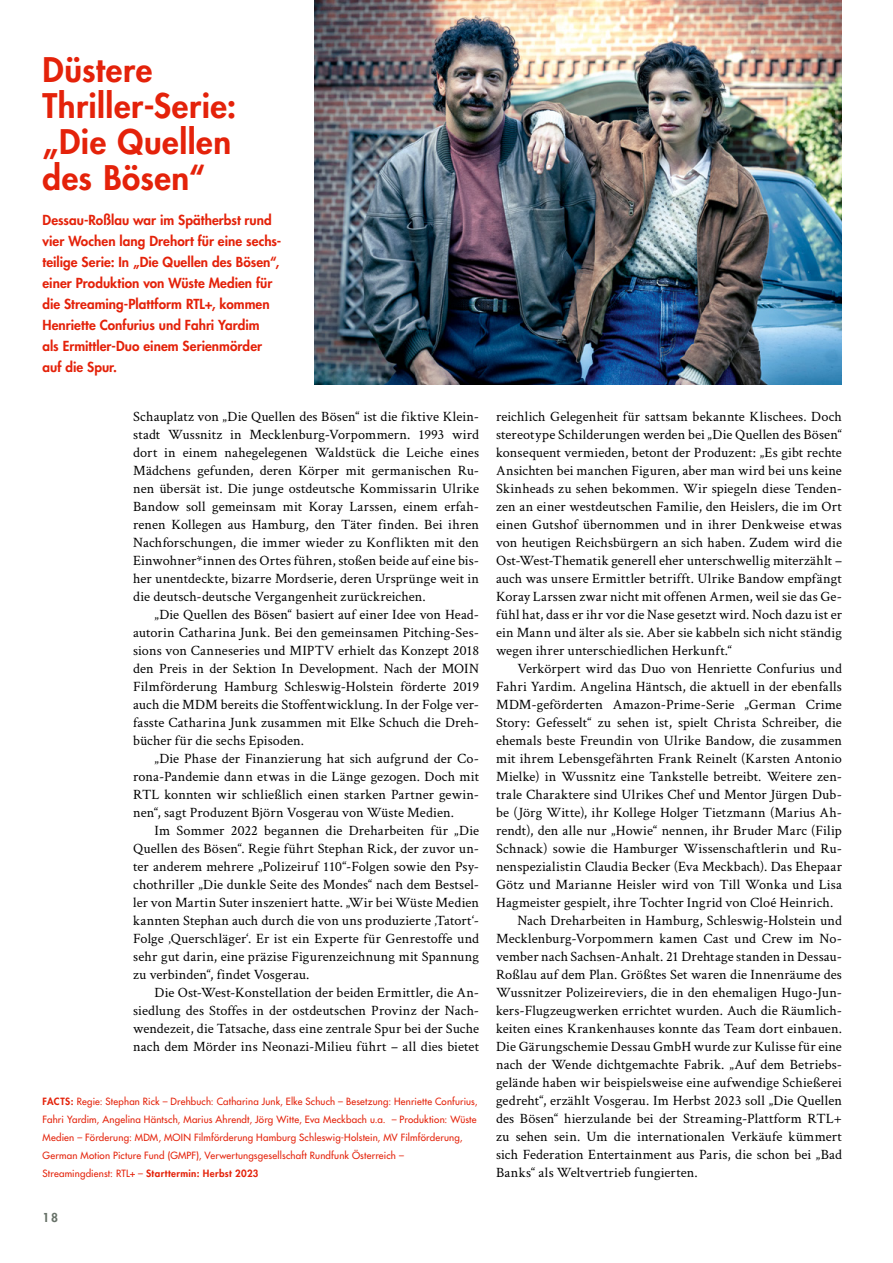
<style>
.page{position:relative;width:893px;height:1263px;background:#fff}
.page>*{position:absolute;margin:0;border:0;box-sizing:border-box;transform-origin:0 0}
._3_Head_groß{font:800 33px/36px "Futura Std";letter-spacing:.015em;color:#e4220a}
.Text_mit_Einzug{font:14.25px/18px "Crimson Text";letter-spacing:.005em;color:#000;text-align:justify}
.Text{font:14.25px/18px "Crimson Text";letter-spacing:.005em;color:#000;text-align:justify}
.Teaser_NEU{font:800 13.5px/21px "Futura Std";letter-spacing:.005em;color:#e4220a}
.t1{font:800 12px "Futura Std";color:#677168}
.F_Fördersumme{font:500 9.75px/18px "Futura Std";letter-spacing:.02em;color:#e4220a}
.s1{font-weight:800}
</style>
<div class="page">
<img style="left:315px;top:0;width:527px;height:385px">
<p class="_3_Head_groß" style="left:43px;top:52px;width:195px">Düstere<br>Thriller-Serie: „Die Quellen des Bösen“</p>
<p class="Teaser_NEU" style="left:43px;top:210px;width:240px">Dessau-Roßlau war im Spätherbst rund vier Wochen lang Drehort für eine sechs&shy;teilige Serie: In „Die Quellen des Bösen“, einer Produktion von Wüste Medien für die Streaming-Plattform RTL+, kommen Henriette Confurius und Fahri Yardim<br>als Ermittler-Duo einem Serienmörder auf die Spur.</p>
<p class="Text" style="left:133px;top:406px;width:347px">Schauplatz von „Die Quellen des Bösen“ ist die fiktive Klein&shy;stadt Wussnitz in Mecklenburg-Vorpommern. 1993 wird dort in einem nahegelegenen Waldstück die Leiche eines Mädchens gefunden, deren Körper mit germanischen Ru&shy;nen übersät ist. Die junge ostdeutsche Kommissarin Ulrike Bandow soll gemeinsam mit Koray Larssen, einem erfah&shy;renen Kollegen aus Hamburg, den Täter finden. Bei ihren Nachforschungen, die immer wieder zu Konflikten mit den Einwohner*innen des Ortes führen, stoßen beide auf eine bis&shy;her unentdeckte, bizarre Mordserie, deren Ursprünge weit in die deutsch-deutsche Vergangenheit zurückreichen.</p>
<p class="Text_mit_Einzug" style="left:133px;top:604px;width:347px;text-indent:21px">„Die Quellen des Bösen“ basiert auf einer Idee von Head&shy;autorin Catharina Junk. Bei den gemeinsamen Pitching-Ses&shy;sions von Canneseries und MIPTV erhielt das Konzept 2018 den Preis in der Sektion In Development. Nach der MOIN Filmförderung Hamburg Schleswig-Holstein förderte 2019 auch die MDM bereits die Stoffentwicklung. In der Folge ver&shy;fasste Catharina Junk zusammen mit Elke Schuch die Dreh&shy;bücher für die sechs Episoden.</p>
<p class="Text_mit_Einzug" style="left:133px;top:748px;width:347px;text-indent:21px">„Die Phase der Finanzierung hat sich aufgrund der Co&shy;rona-Pandemie dann etwas in die Länge gezogen. Doch mit RTL konnten wir schließlich einen starken Partner gewin&shy;nen“, sagt Produzent Björn Vosgerau von Wüste Medien.</p>
<p class="Text_mit_Einzug" style="left:133px;top:820px;width:347px;text-indent:21px">Im Sommer 2022 begannen die Dreharbeiten für „Die Quellen des Bösen“. Regie führt Stephan Rick, der zuvor un&shy;ter anderem mehrere „Polizeiruf 110“-Folgen sowie den Psy&shy;chothriller „Die dunkle Seite des Mondes“ nach dem Bestsel&shy;ler von Martin Suter inszeniert hatte. „Wir bei Wüste Medien kannten Stephan auch durch die von uns produzierte ‚Tatort‘- Folge ‚Querschläger‘. Er ist ein Experte für Genrestoffe und sehr gut darin, eine präzise Figurenzeichnung mit Spannung zu verbinden“, findet Vosgerau.</p>
<p class="Text_mit_Einzug" style="left:133px;top:982px;width:347px;text-indent:21px">Die Ost-West-Konstellation der beiden Ermittler, die An&shy;siedlung des Stoffes in der ostdeutschen Provinz der Nach&shy;wendezeit, die Tatsache, dass eine zentrale Spur bei der Suche nach dem Mörder ins Neonazi-Milieu führt – all dies bietet</p>
<p class="F_Fördersumme" style="left:43px;top:1092px;width:437px"><span class="s1">FACTS:</span> Regie: Stephan Rick – Drehbuch: Catharina Junk, Elke Schuch – Besetzung: Henriette Confurius, Fahri Yardim, Angelina Häntsch, Marius Ahrendt, Jörg Witte, Eva Meckbach u.a. – Produktion: Wüste Medien – Förderung: MDM, MOIN Filmförderung Hamburg Schleswig-Holstein, MV Filmförderung, German Motion Picture Fund (GMPF), Verwertungsgesellschaft Rundfunk Österreich –<br>Streamingdienst: RTL+ – <span class="s1">Starttermin: Herbst 2023</span></p>
<p class="t1" style="left:43px;top:1210px;width:17px">18</p>
<p class="Text_mit_Einzug" style="left:496px;top:406px;width:347px">reichlich Gelegenheit für sattsam bekannte Klischees. Doch stereotype Schilderungen werden bei „Die Quellen des Bösen“ konsequent vermieden, betont der Produzent: „Es gibt rechte Ansichten bei manchen Figuren, aber man wird bei uns keine Skinheads zu sehen bekommen. Wir spiegeln diese Tenden&shy;zen an einer westdeutschen Familie, den Heislers, die im Ort einen Gutshof übernommen und in ihrer Denkweise etwas von heutigen Reichsbürgern an sich haben. Zudem wird die Ost-West-Thematik generell eher unterschwellig miterzählt – auch was unsere Ermittler betrifft. Ulrike Bandow empfängt Koray Larssen zwar nicht mit offenen Armen, weil sie das Ge&shy;fühl hat, dass er ihr vor die Nase gesetzt wird. Noch dazu ist er ein Mann und älter als sie. Aber sie kabbeln sich nicht ständig wegen ihrer unterschiedlichen Herkunft.“</p>
<p class="Text_mit_Einzug" style="left:496px;top:658px;width:347px;text-indent:21px">Verkörpert wird das Duo von Henriette Confurius und Fahri Yardim. Angelina Häntsch, die aktuell in der ebenfalls MDM-geförderten Amazon-Prime-Serie „German Crime Story: Gefesselt“ zu sehen ist, spielt Christa Schreiber, die ehemals beste Freundin von Ulrike Bandow, die zusammen mit ihrem Lebensgefährten Frank Reinelt (Karsten Antonio Mielke) in Wussnitz eine Tankstelle betreibt. Weitere zen&shy;trale Charaktere sind Ulrikes Chef und Mentor Jürgen Dub&shy;be (Jörg Witte), ihr Kollege Holger Tietzmann (Marius Ah&shy;rendt), den alle nur „Howie“ nennen, ihr Bruder Marc (Filip Schnack) sowie die Hamburger Wissenschaftlerin und Ru&shy;nenspezialistin Claudia Becker (Eva Meckbach). Das Ehepaar Götz und Marianne Heisler wird von Till Wonka und Lisa Hagmeister gespielt, ihre Tochter Ingrid von Cloé Heinrich.</p>
<p class="Text_mit_Einzug" style="left:496px;top:910px;width:347px;text-indent:21px">Nach Dreharbeiten in Hamburg, Schleswig-Holstein und Mecklenburg-Vorpommern kamen Cast und Crew im No&shy;vember nach Sachsen-Anhalt. 21 Drehtage standen in Dessau-Roßlau auf dem Plan. Größtes Set waren die Innenräume des Wussnitzer Polizeireviers, die in den ehemaligen Hugo-Jun&shy;kers-Flugzeugwerken errichtet wurden. Auch die Räumlich&shy;keiten eines Krankenhauses konnte das Team dort einbauen.<br>Die Gärungschemie Dessau GmbH wurde zur Kulisse für eine nach der Wende dichtgemachte Fabrik. „Auf dem Betriebs&shy;gelände haben wir beispielsweise eine aufwendige Schießerei gedreht“, erzählt Vosgerau. Im Herbst 2023 soll „Die Quellen des Bösen“ hierzulande bei der Streaming-Plattform RTL+ zu sehen sein. Um die internationalen Verkäufe kümmert sich Federation Entertainment aus Paris, die schon bei „Bad Banks“ als Weltvertrieb fungierten.</p>
</div>
